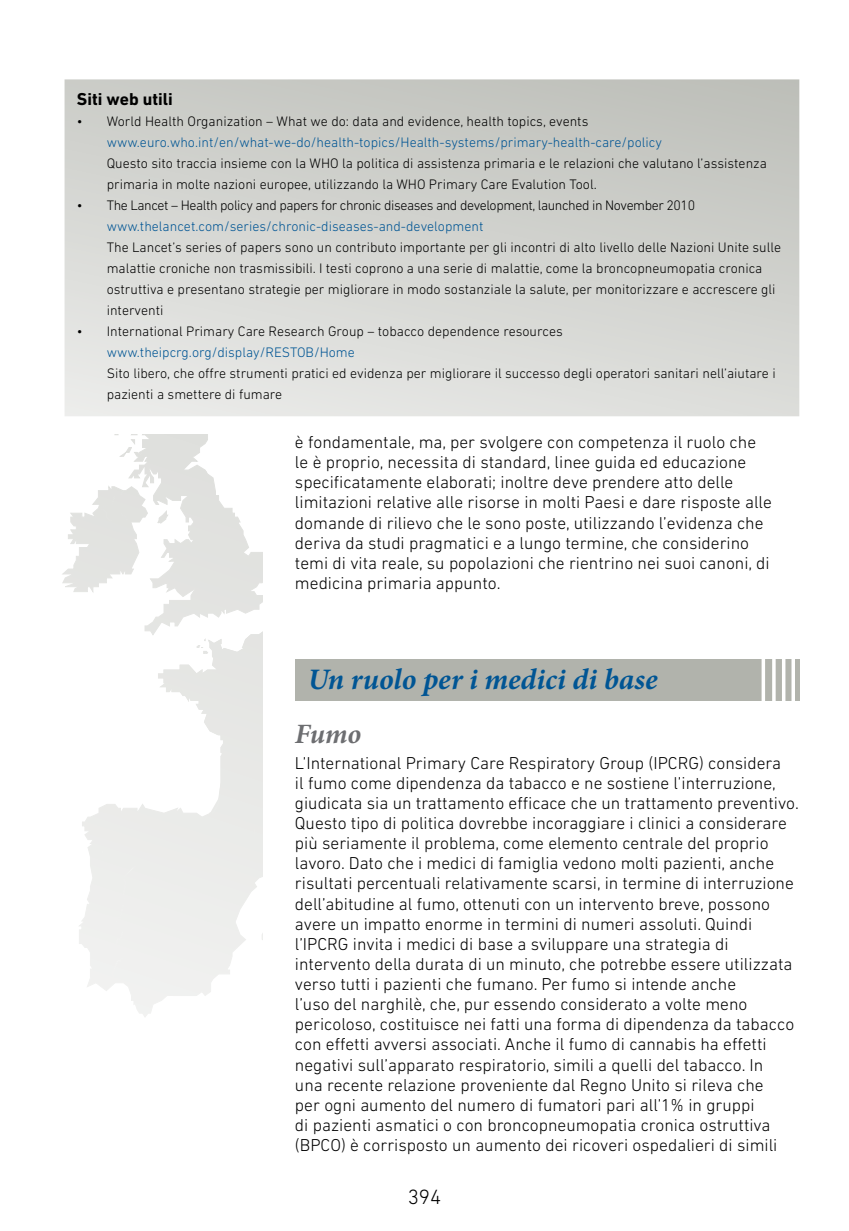
<style>
.page{position:relative;width:849px;height:1231px;background:#fff}
.page>*{position:absolute;margin:0;border:0;box-sizing:border-box;transform-origin:0 0}
.t1{font:italic 700 29.75px "Minion Pro";color:#005594}
.t2{font:italic 700 28px "Minion Pro";color:#6d6e71}
.t3{font:300 21px "DIN Next LT Pro";color:#000}
.t4{font:300 17.5px/20.1px "DIN Next LT Pro";color:#000}
.t5{font:700 17.5px "DIN Next LT Pro";color:#000}
.t6{font:300 14px/21px "DIN Next LT Pro";color:#000}
.t7{font:300 14px "DIN Next LT Pro";color:#005594}
.t8{font:300 14px "DIN Next LT Pro";letter-spacing:-.03em;color:#000}
</style>
<div class="page">
<svg style="left:62px;top:435px;width:200px;height:582px"></svg>
<div style="left:198px;top:472px;width:10px;height:12px;background:#dfe0dd;border-radius:50%"></div>
<div style="left:198px;top:472px;width:10px;height:13px;border:1px solid #b1b3ac;border-radius:50%"></div>
<div style="left:194px;top:477px;width:9px;height:13px;background:#e0e0de;border-radius:50%"></div>
<div style="left:194px;top:477px;width:9px;height:13px;border:1px solid #b1b3ac;border-radius:50%"></div>
<div style="left:189px;top:483px;width:9px;height:12px;background:#e0e0de;border-radius:50%"></div>
<div style="left:189px;top:483px;width:9px;height:13px;border:1px solid #b1b3ac;border-radius:50%"></div>
<div style="left:188px;top:488px;width:9px;height:13px;background:#e0e1de;border-radius:50%"></div>
<div style="left:188px;top:488px;width:10px;height:13px;border:1px solid #b1b3ac;border-radius:50%"></div>
<div style="left:187px;top:543px;width:9px;height:13px;background:#e1e2df;border-radius:50%"></div>
<div style="left:187px;top:543px;width:9px;height:13px;border:1px solid #b1b3ac;border-radius:50%"></div>
<div style="left:188px;top:550px;width:9px;height:12px;background:#e1e2e0;border-radius:50%"></div>
<div style="left:188px;top:549px;width:9px;height:13px;border:1px solid #b1b3ac;border-radius:50%"></div>
<div style="left:189px;top:558px;width:9px;height:13px;background:#e2e2e0;border-radius:50%"></div>
<div style="left:189px;top:558px;width:9px;height:13px;border:1px solid #b1b3ac;border-radius:50%"></div>
<div style="left:188px;top:566px;width:9px;height:13px;background:#e2e3e0;border-radius:50%"></div>
<div style="left:188px;top:566px;width:10px;height:13px;border:1px solid #b1b3ac;border-radius:50%"></div>
<div style="left:190px;top:571px;width:9px;height:13px;background:#e2e3e0;border-radius:50%"></div>
<div style="left:190px;top:571px;width:10px;height:13px;border:1px solid #b1b3ac;border-radius:50%"></div>
<div style="left:195px;top:576px;width:9px;height:13px;background:#e2e3e1;border-radius:50%"></div>
<div style="left:195px;top:576px;width:9px;height:13px;border:1px solid #b1b3ac;border-radius:50%"></div>
<div style="left:295px;top:659px;width:504px;height:41px;background:#b1b3ac"></div>
<hr style="left:791px;top:649px;width:3px;height:71px;background:#fff">
<hr style="left:781px;top:649px;width:4px;height:71px;background:#fff">
<svg style="left:771px;top:659px;width:4px;height:42px"></svg>
<hr style="left:761px;top:649px;width:3px;height:71px;background:#fff">
<div style="left:65px;top:80px;width:733px;height:335px;background:linear-gradient(to bottom,#c3c5bf,#e4e5e3)"></div>
<div style="left:64px;top:79px;width:735px;height:337px;border:2px solid #b1b3ac"></div>
<p class="t5" style="left:77px;top:89px;width:97px">Siti web utili</p>
<p class="t6" style="left:77px;top:111px;width:513px">• World Health Organization – What we do: data and evidence, health topics, events</p>
<p class="t7" style="left:107px;top:134px;width:556px">www.euro.who.int/en/what-we-do/health-topics/Health-systems/primary-health-care/policy</p>
<p class="t6" style="left:107px;top:153px;width:661px">Questo sito traccia insieme con la WHO la politica di assistenza primaria e le relazioni che valutano l’assistenza primaria in molte nazioni europee, utilizzando la WHO Primary Care Evalution Tool.</p>
<p class="t8" style="left:77px;top:197px;width:619px">• The Lancet – Health policy and papers for chronic diseases and development, launched in November 2010</p>
<p class="t7" style="left:107px;top:218px;width:378px">www.thelancet.com/series/chronic-diseases-and-development</p>
<p class="t6" style="left:107px;top:237px;width:675px">The Lancet’s series of papers sono un contributo importante per gli incontri di alto livello delle Nazioni Unite sulle malattie croniche non trasmissibili. I testi coprono a una serie di malattie, come la broncopneumopatia cronica ostruttiva e presentano strategie per migliorare in modo sostanziale la salute, per monitorizzare e accrescere gli interventi</p>
<p class="t6" style="left:77px;top:321px;width:487px">• International Primary Care Research Group – tobacco dependence resources</p>
<p class="t7" style="left:107px;top:344px;width:249px">www.theipcrg.org/display/RESTOB/Home</p>
<p class="t6" style="left:107px;top:363px;width:670px">Sito libero, che offre strumenti pratici ed evidenza per migliorare il successo degli operatori sanitari nell’aiutare i pazienti a smettere di fumare</p>
<p class="t4" style="left:295px;top:432px;width:478px">è fondamentale, ma, per svolgere con competenza il ruolo che le è proprio, necessita di standard, linee guida ed educazione specificatamente elaborati; inoltre deve prendere atto delle limitazioni relative alle risorse in molti Paesi e dare risposte alle domande di rilievo che le sono poste, utilizzando l’evidenza che deriva da studi pragmatici e a lungo termine, che considerino temi di vita reale, su popolazioni che rientrino nei suoi canoni, di medicina primaria appunto.</p>
<h1 class="t1" style="left:308px;top:658px;width:351px">Un ruolo per i medici di base</h1>
<h2 class="t2" style="left:295px;top:714px;width:68px">Fumo</h2>
<p class="t4" style="left:295px;top:752px;width:505px">L’International Primary Care Respiratory Group (IPCRG) considera<br>il fumo come dipendenza da tabacco e ne sostiene l’interruzione, giudicata sia un trattamento efficace che un trattamento preventivo.<br>Questo tipo di politica dovrebbe incoraggiare i clinici a considerare più seriamente il problema, come elemento centrale del proprio lavoro. Dato che i medici di famiglia vedono molti pazienti, anche risultati percentuali relativamente scarsi, in termine di interruzione dell’abitudine al fumo, ottenuti con un intervento breve, possono avere un impatto enorme in termini di numeri assoluti. Quindi l’IPCRG invita i medici di base a sviluppare una strategia di intervento della durata di un minuto, che potrebbe essere utilizzata verso tutti i pazienti che fumano. Per fumo si intende anche<br>l’uso del narghilè, che, pur essendo considerato a volte meno pericoloso, costituisce nei fatti una forma di dipendenza da tabacco con effetti avversi associati. Anche il fumo di cannabis ha effetti negativi sull’apparato respiratorio, simili a quelli del tabacco. In<br>una recente relazione proveniente dal Regno Unito si rileva che<br>per ogni aumento del numero di fumatori pari all’1% in gruppi<br>di pazienti asmatici o con broncopneumopatia cronica ostruttiva (BPCO) è corrisposto un aumento dei ricoveri ospedalieri di simili</p>
<p class="t3" style="left:407px;top:1184px;width:35px">394</p>
</div>
